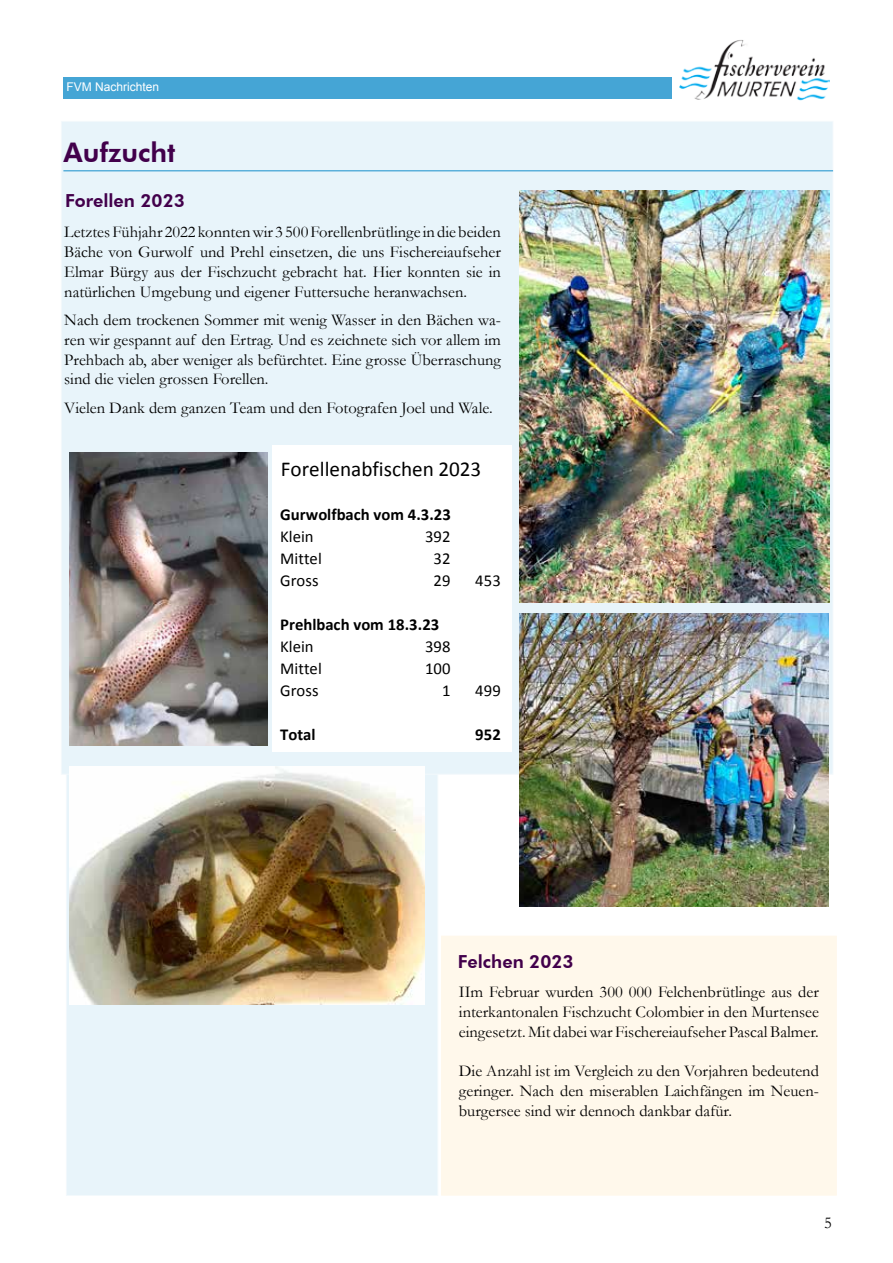
<style>
.page{position:relative;width:893px;height:1263px;background:#fff}
.page>*{position:absolute;margin:0;border:0;box-sizing:border-box;transform-origin:0 0}
.t1{font:800 27px "Futura BT";color:#42004b}
.t2{font:21.3px "Calibri";color:#000}
.t3{font:800 18px "Futura BT";color:#42004b}
.t4{font:16.65px "Calibri";color:#000}
.t5{font:700 16.65px "Calibri";letter-spacing:.005em;color:#000}
.t6{font:16.5px/19.8px "Garamond";color:#000;text-align:justify}
.t7{font:12px "Arial";color:#fff}
</style>
<div class="page">
<div style="left:63px;top:78px;width:609px;height:21px;background:#45a5d5"></div>
<img style="left:680px;top:40px;width:149px;height:61px">
<div style="left:441px;top:936px;width:395px;height:259px;background:#fff8eb"></div>
<div style="left:66px;top:771px;width:372px;height:425px;background:#e8f4fa;border:1px solid #f3f9fc"></div>
<div style="left:61px;top:121px;width:772px;height:653px;background:#e8f4fa"></div>
<hr style="left:63px;top:170px;width:770px;height:1px;background:#168fcb">
<div style="left:272px;top:445px;width:240px;height:306px;background:#fff"></div>
<img style="left:69px;top:453px;width:198px;height:292px">
<img style="left:520px;top:190px;width:309px;height:413px">
<img style="left:520px;top:613px;width:309px;height:293px">
<img style="left:70px;top:766px;width:354px;height:238px">
<p class="t7" style="left:66px;top:79px;width:94px">FVM Nachrichten</p>
<h1 class="t1" style="left:64px;top:136px;width:113px">Aufzucht</h1>
<p class="t3" style="left:65px;top:189px;width:121px">Forellen 2023</p>
<p class="t6" style="left:64px;top:222px;width:438px">Letztes Fühjahr 2022 konnten wir 3 500 Forellenbrütlinge in die beiden Bäche von Gurwolf und Prehl einsetzen, die uns Fischereiaufseher Elmar Bürgy aus der Fischzucht gebracht hat. Hier konnten sie in natürlichen Umgebung und eigener Futtersuche heranwachsen.</p>
<p class="t6" style="left:64px;top:309px;width:438px">Nach dem trockenen Sommer mit wenig Wasser in den Bächen wa&shy;ren wir gespannt auf den Ertrag. Und es zeichnete sich vor allem im Prehbach ab, aber weniger als befürchtet. Eine grosse Überraschung sind die vielen grossen Forellen.</p>
<p class="t6" style="left:64px;top:397px;width:430px">Vielen Dank dem ganzen Team und den Fotografen Joel und Wale.</p>
<p class="t2" style="left:281px;top:455px;width:202px">Forellenabfischen 2023</p>
<p class="t5" style="left:280px;top:504px;width:172px">Gurwolfbach vom 4.3.23</p>
<p class="t4" style="left:280px;top:526px;width:35px">Klein</p>
<p class="t4" style="left:425px;top:526px;width:27px">392</p>
<p class="t4" style="left:280px;top:548px;width:43px">Mittel</p>
<p class="t4" style="left:434px;top:548px;width:18px">32</p>
<p class="t4" style="left:280px;top:570px;width:40px">Gross</p>
<p class="t4" style="left:434px;top:570px;width:18px">29</p>
<p class="t4" style="left:475px;top:570px;width:27px">453</p>
<p class="t5" style="left:280px;top:614px;width:161px">Prehlbach vom 18.3.23</p>
<p class="t4" style="left:280px;top:636px;width:35px">Klein</p>
<p class="t4" style="left:425px;top:636px;width:27px">398</p>
<p class="t4" style="left:280px;top:658px;width:43px">Mittel</p>
<p class="t4" style="left:425px;top:658px;width:27px">100</p>
<p class="t4" style="left:280px;top:680px;width:40px">Gross</p>
<p class="t4" style="left:442px;top:680px;width:10px">1</p>
<p class="t4" style="left:475px;top:680px;width:27px">499</p>
<p class="t5" style="left:280px;top:724px;width:37px">Total</p>
<p class="t5" style="left:475px;top:724px;width:27px">952</p>
<p class="t3" style="left:458px;top:950px;width:117px">Felchen 2023</p>
<p class="t6" style="left:459px;top:981px;width:362px">IIm Februar wurden 300 000 Felchenbrütlinge aus der interkantonalen Fischzucht Colombier in den Murtensee eingesetzt. Mit dabei war Fischereiaufseher Pascal Balmer.</p>
<p class="t6" style="left:459px;top:1060px;width:362px">Die Anzahl ist im Vergleich zu den Vorjahren bedeutend geringer. Nach den miserablen Laichfängen im Neuen&shy;burgersee sind wir dennoch dankbar dafür.</p>
<p class="t6" style="left:824px;top:1213px;width:9px">5</p>
</div>
